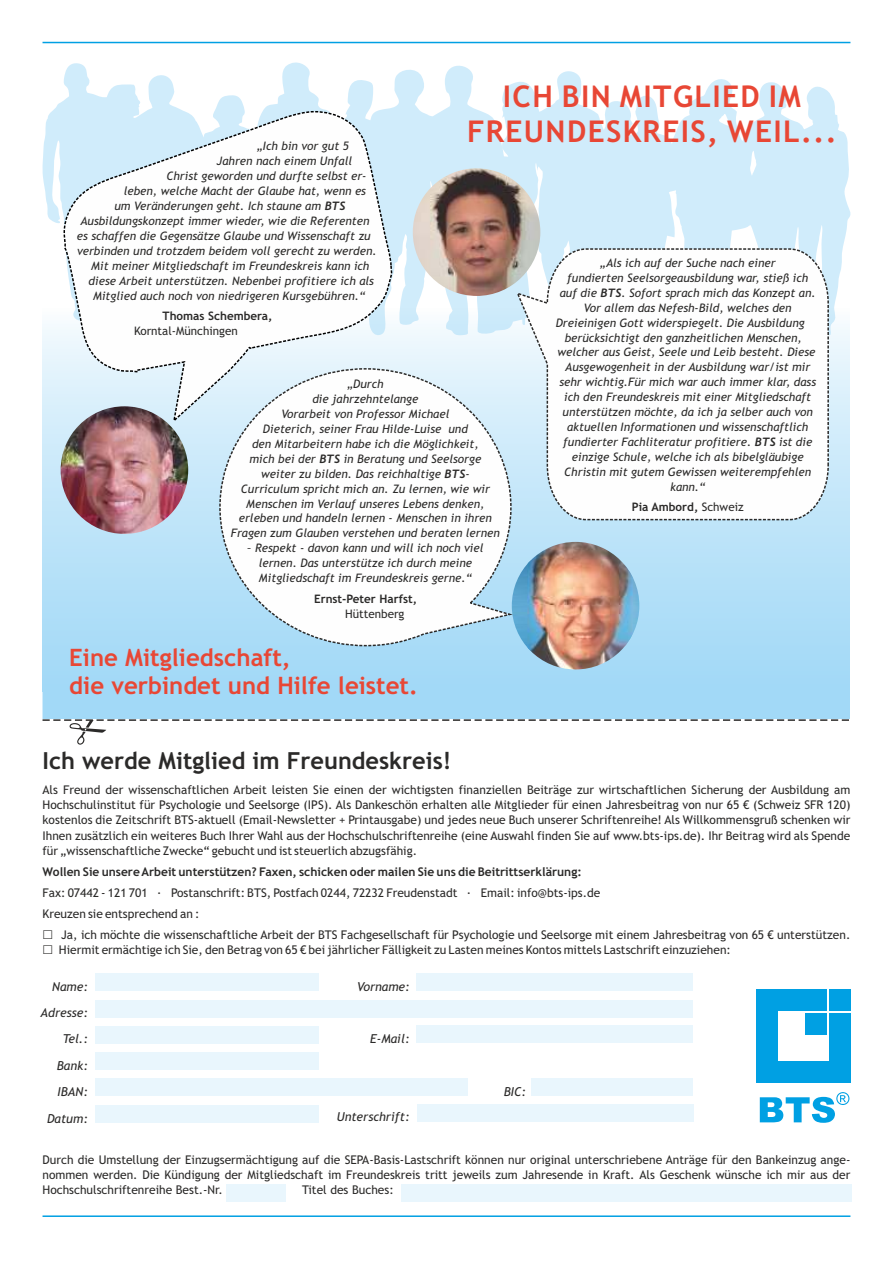
<style>
.page{position:relative;width:893px;height:1263px;background:#fff}
.page>*{position:absolute;margin:0;border:0;box-sizing:border-box;transform-origin:0 0}
.t1{font:700 30px/34.8px "Trebuchet MS";letter-spacing:.045em;color:#e84735;text-align:center}
.t2{font:700 24px/27.9px "Trebuchet MS";color:#e84735}
.t3{font:700 23.55px "Trebuchet MS";color:#2b2a29}
.t4{font:italic 12.3px/26px "Trebuchet MS";color:#2b2a29;text-align:right}
.t5{font:12px/15.3px "Trebuchet MS";color:#2b2a29;text-align:justify}
.t6{font:700 12px "Trebuchet MS";color:#2b2a29}
.t7{font:italic 11.7px/15px "Trebuchet MS";color:#2b2a29;text-align:center}
.t8{font:700 11.7px "Trebuchet MS";color:#2b2a29}
.t9{font:11.7px "Trebuchet MS";color:#2b2a29}
.s1{font-family:"Trebuchet";font-weight:700}
.s2{font-weight:400}
</style>
<div class="page">
<svg style="left:42px;top:62px;width:809px;height:275px;fill:#d0ecfb"></svg>
<svg style="left:43px;top:249px;width:807px;height:470px;background:#b4e0f8"></svg>
<hr style="left:43px;top:42px;width:807px;height:1px;background:#00a0e3">
<hr style="left:43px;top:1215px;width:807px;height:2px;background:#00a0e3">
<div style="left:95px;top:974px;width:224px;height:17px;background:#e9f6fd"></div>
<div style="left:95px;top:1000px;width:598px;height:17px;background:#e9f6fd"></div>
<div style="left:95px;top:1026px;width:224px;height:18px;background:#e9f6fd"></div>
<div style="left:95px;top:1052px;width:224px;height:18px;background:#e9f6fd"></div>
<div style="left:95px;top:1079px;width:373px;height:17px;background:#e9f6fd"></div>
<div style="left:416px;top:973px;width:277px;height:17px;background:#e9f6fd"></div>
<div style="left:416px;top:1025px;width:277px;height:18px;background:#e9f6fd"></div>
<div style="left:532px;top:1079px;width:161px;height:17px;background:#e9f6fd"></div>
<div style="left:805px;top:1013px;width:21px;height:21px;background:#00a0e3"></div>
<div style="left:829px;top:989px;width:21px;height:21px;background:#00a0e3"></div>
<div style="left:829px;top:1013px;width:21px;height:69px;background:#00a0e3"></div>
<div style="left:757px;top:989px;width:69px;height:21px;background:#00a0e3"></div>
<div style="left:757px;top:1061px;width:75px;height:21px;background:#00a0e3"></div>
<div style="left:757px;top:989px;width:21px;height:93px;background:#00a0e3"></div>
<svg style="left:760px;top:1092px;width:89px;height:31px"></svg>
<svg style="left:43px;top:719px;width:806px;height:26px"></svg>
<div style="left:95px;top:1105px;width:224px;height:17px;background:#e9f6fd"></div>
<div style="left:417px;top:1104px;width:276px;height:18px;background:#e9f6fd"></div>
<div style="left:226px;top:1184px;width:60px;height:17px;background:#e9f6fd"></div>
<div style="left:401px;top:1184px;width:450px;height:17px;background:#e9f6fd"></div>
<svg style="left:61px;top:110px;width:332px;height:315px"></svg>
<img style="left:633px;top:542px;width:6px;height:127px">
<img style="left:512px;top:542px;width:15px;height:127px">
<img style="left:527px;top:542px;width:106px;height:127px">
<img style="left:61px;top:406px;width:127px;height:128px;border-radius:50%">
<img style="left:413px;top:168px;width:127px;height:128px;border-radius:50%">
<svg style="left:515px;top:248px;width:315px;height:273px"></svg>
<svg style="left:218px;top:367px;width:298px;height:280px"></svg>
<h1 class="t1" style="left:467px;top:82px;width:371px">ICH BIN MITGLIED IM<br>FREUNDESKREIS, WEIL...</h1>
<p class="t7" style="left:257px;top:140px;width:94px">„Ich bin vor gut 5</p>
<p class="t7" style="left:217px;top:155px;width:137px">Jahren nach einem Unfall</p>
<p class="t7" style="left:166px;top:169px;width:202px">Christ geworden und durfte selbst er-</p>
<p class="t7" style="left:124px;top:184px;width:244px">leben, welche Macht der Glaube hat, wenn es</p>
<p class="t7" style="left:114px;top:199px;width:232px">um Veränderungen geht. Ich staune am <span class="s1">BTS</span></p>
<p class="t7" style="left:80px;top:214px;width:291px">Ausbildungskonzept immer wieder, wie die Referenten</p>
<p class="t7" style="left:77px;top:229px;width:295px">es schaffen die Gegensätze Glaube und Wissenschaft zu</p>
<p class="t7" style="left:77px;top:244px;width:301px">verbinden und trotzdem beidem voll gerecht zu werden.</p>
<p class="t7" style="left:91px;top:259px;width:280px">Mit meiner Mitgliedschaft im Freundeskreis kann ich</p>
<p class="t7" style="left:89px;top:274px;width:287px">diese Arbeit unterstützen. Nebenbei profitiere ich als</p>
<p class="t7" style="left:93px;top:289px;width:274px">Mitglied auch noch von niedrigeren Kursgebühren.“</p>
<p class="t8" style="left:163px;top:311px;width:111px">Thomas Schembera,</p>
<p class="t9" style="left:134px;top:326px;width:105px">Korntal-Münchingen</p>
<p class="t7" style="left:600px;top:256px;width:177px">„Als ich auf der Suche nach einer</p>
<p class="t7" style="left:567px;top:271px;width:242px">fundierten Seelsorgeausbildung war, stieß ich</p>
<p class="t7" style="left:560px;top:286px;width:257px">auf die <span class="s1">BTS</span>. Sofort sprach mich das Konzept an.</p>
<p class="t7" style="left:584px;top:301px;width:209px">Vor allem das Nefesh-Bild, welches den</p>
<p class="t7" style="left:556px;top:316px;width:250px">Dreieinigen Gott widerspiegelt. Die Ausbildung</p>
<p class="t7" style="left:565px;top:331px;width:239px">berücksichtigt den ganzheitlichen Menschen,</p>
<p class="t7" style="left:557px;top:346px;width:260px">welcher aus Geist, Seele und Leib besteht. Diese</p>
<p class="t7" style="left:565px;top:361px;width:247px">Ausgewogenheit in der Ausbildung war/ist mir</p>
<p class="t7" style="left:559px;top:376px;width:258px">sehr wichtig.Für mich war auch immer klar, dass</p>
<p class="t7" style="left:564px;top:391px;width:248px">ich den Freundeskreis mit einer Mitgliedschaft</p>
<p class="t7" style="left:563px;top:406px;width:252px">unterstützen möchte, da ich ja selber auch von</p>
<p class="t7" style="left:567px;top:421px;width:243px">aktuellen Informationen und wissenschaftlich</p>
<p class="t7" style="left:563px;top:435px;width:251px">fundierter Fachliteratur profitiere. <span class="s1">BTS</span> ist die</p>
<p class="t7" style="left:572px;top:450px;width:233px">einzige Schule, welche ich als bibelgläubige</p>
<p class="t7" style="left:564px;top:465px;width:248px">Christin mit gutem Gewissen weiterempfehlen</p>
<p class="t7" style="left:670px;top:480px;width:37px">kann.“</p>
<p class="t8" style="left:632px;top:503px;width:113px">Pia Ambord, <span class="s2">Schweiz</span></p>
<p class="t7" style="left:231px;top:377px;width:270px">„Durch<br>die jahrzehntelange<br>Vorarbeit von Professor Michael<br>Dieterich, seiner Frau Hilde-Luise und<br>den Mitarbeitern habe ich die Möglichkeit,<br>mich bei der <span class="s1">BTS</span> in Beratung und Seelsorge weiter zu bilden. Das reichhaltige <span class="s1">BTS</span>-Curriculum spricht mich an. Zu lernen, wie wir Menschen im Verlauf unseres Lebens denken, erleben und handeln lernen - Menschen in ihren Fragen zum Glauben verstehen und beraten lernen</p>
<p class="t7" style="left:247px;top:542px;width:238px">– Respekt - davon kann und will ich noch viel lernen. Das unterstütze ich durch meine<br>Mitgliedschaft im Freundeskreis gerne.“</p>
<p class="t8" style="left:314px;top:594px;width:105px">Ernst-Peter Harfst,</p>
<p class="t9" style="left:345px;top:609px;width:61px">Hüttenberg</p>
<h2 class="t2" style="left:69px;top:646px;width:350px">Eine Mitgliedschaft,<br>die verbindet und Hilfe leistet.</h2>
<h3 class="t3" style="left:43px;top:752px;width:411px">Ich werde Mitglied im Freundeskreis!</h3>
<p class="t5" style="left:42px;top:783px;width:809px">Als Freund der wissenschaftlichen Arbeit leisten Sie einen der wichtigsten finanziellen Beiträge zur wirtschaftlichen Sicherung der Ausbildung am Hochschulinstitut für Psychologie und Seelsorge (IPS). Als Dankeschön erhalten alle Mitglieder für einen Jahresbeitrag von nur 65 € (Schweiz SFR 120) kostenlos die Zeitschrift BTS-aktuell (Email-Newsletter + Printausgabe) und jedes neue Buch unserer Schriftenreihe! Als Willkommensgruß schenken wir Ihnen zusätzlich ein weiteres Buch Ihrer Wahl aus der Hochschulschriftenreihe (eine Auswahl finden Sie auf www.bts-ips.de). Ihr Beitrag wird als Spende für „wissenschaftliche Zwecke“ gebucht und ist steuerlich abzugsfähig.</p>
<p class="t6" style="left:42px;top:867px;width:541px">Wollen Sie unsere Arbeit unterstützen? Faxen, schicken oder mailen Sie uns die Beitrittserklärung:</p>
<p class="t5" style="left:42px;top:883px;width:559px;line-height:20.9px">Fax: 07442 - 121 701 · Postanschrift: BTS, Postfach 0244, 72232 Freudenstadt · Email: info@bts-ips.de<br>Kreuzen sie entsprechend an :</p>
<p class="t5" style="left:59px;top:928px;width:793px">Ja, ich möchte die wissenschaftliche Arbeit der BTS Fachgesellschaft für Psychologie und Seelsorge mit einem Jahresbeitrag von 65 € unterstützen.<br>Hiermit ermächtige ich Sie, den Betrag von 65 € bei jährlicher Fälligkeit zu Lasten meines Kontos mittels Lastschrift einzuziehen:</p>
<p class="t4" style="left:52px;top:975px;width:37px">Name:</p>
<p class="t4" style="left:357px;top:974px;width:54px">Vorname:</p>
<p class="t4" style="left:41px;top:1001px;width:49px">Adresse:<br>Tel.:</p>
<p class="t4" style="left:370px;top:1027px;width:41px">E-Mail:</p>
<p class="t4" style="left:57px;top:1053px;width:32px;text-align:left">Bank:<br>IBAN:</p>
<p class="t4" style="left:47px;top:1106px;width:42px">Datum:</p>
<p class="t4" style="left:337px;top:1105px;width:74px">Unterschrift:</p>
<p class="t4" style="left:504px;top:1080px;width:24px">BIC:</p>
<p class="t5" style="left:43px;top:1153px;width:809px">Durch die Umstellung der Einzugsermächtigung auf die SEPA-Basis-Lastschrift können nur original unterschriebene Anträge für den Bankeinzug ange&shy;nommen werden. Die Kündigung der Mitgliedschaft im Freundeskreis tritt jeweils zum Jahresende in Kraft. Als Geschenk wünsche ich mir aus der Hochschulschriftenreihe Best.-Nr.</p>
<p class="t5" style="left:302px;top:1183px;width:93px">Titel des Buches:</p>
</div>
